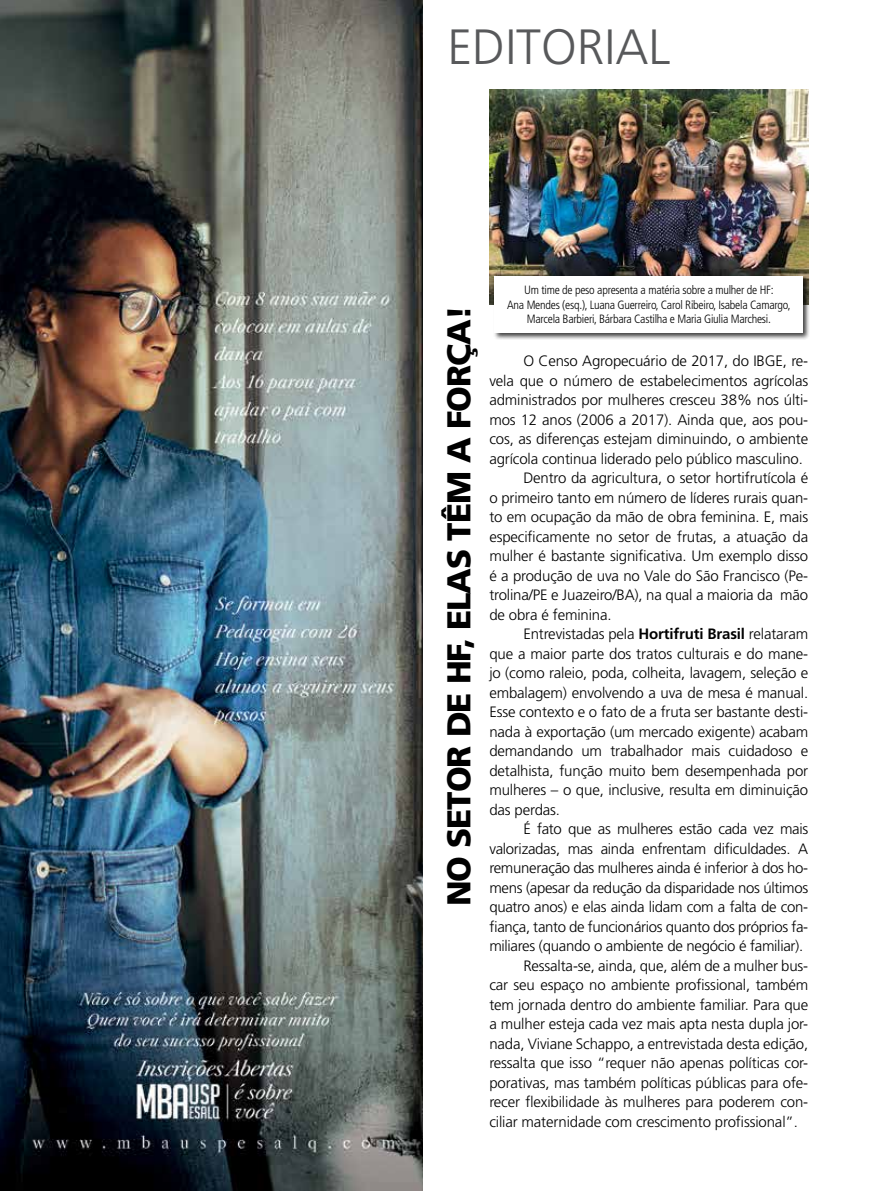
<style>
.page{position:relative;width:893px;height:1191px;background:#fff}
.page>*{position:absolute;margin:0;border:0;box-sizing:border-box;transform-origin:0 0}
.t1{font:300 49.5px "Frutiger";color:#58595b}
.t2{font:900 33px "Frutiger";letter-spacing:-.03em;color:#000}
.t3{font:300 15px "Frutiger";letter-spacing:-.01em;color:#000}
.t4{font:300 condensed 12px/14.4px "Frutiger";letter-spacing:-.02em;color:#000;text-align:center}
.s1{font-weight:700}
</style>
<div class="page">
<img style="left:489px;top:89px;width:319px;height:215px">
<div style="left:493px;top:274px;width:317px;height:66px;background:#000;opacity:.75"></div>
<div style="left:495px;top:276px;width:308px;height:56px;background:#fff"></div>
<img style="left:0;top:0;width:423px;height:1191px">
<h1 class="t1" style="left:448px;top:19px;width:224px">EDITORIAL</h1>
<h2 class="t2" style="left:439px;top:906px;width:602px;rotate:-90deg">NO SETOR DE HF, ELAS TÊM A FORÇA!</h2>
<p class="t4" style="left:507px;top:283px;width:285px">Um time de peso apresenta a matéria sobre a mulher de HF:<br>Ana Mendes (esq.), Luana Guerreiro, Carol Ribeiro, Isabela Camargo,<br>Marcela Barbieri, Bárbara Castilha e Maria Giulia Marchesi.</p>
<p class="t3" style="left:523px;top:352px;width:286px">O Censo Agropecuário de 2017, do IBGE, re-</p>
<p class="t3" style="left:489px;top:372px;width:320px">vela que o número de estabelecimentos agrícolas</p>
<p class="t3" style="left:489px;top:391px;width:320px">administrados por mulheres cresceu 38% nos últi-</p>
<p class="t3" style="left:489px;top:411px;width:320px">mos 12 anos (2006 a 2017). Ainda que, aos pou-</p>
<p class="t3" style="left:489px;top:430px;width:320px">cos, as diferenças estejam diminuindo, o ambiente</p>
<p class="t3" style="left:489px;top:450px;width:315px">agrícola continua liderado pelo público masculino.</p>
<p class="t3" style="left:523px;top:469px;width:286px">Dentro da agricultura, o setor hortifrutícola é</p>
<p class="t3" style="left:489px;top:489px;width:320px">o primeiro tanto em número de líderes rurais quan-</p>
<p class="t3" style="left:489px;top:508px;width:320px">to em ocupação da mão de obra feminina. E, mais</p>
<p class="t3" style="left:489px;top:528px;width:320px">especificamente no setor de frutas, a atuação da</p>
<p class="t3" style="left:489px;top:547px;width:320px">mulher é bastante significativa. Um exemplo disso</p>
<p class="t3" style="left:489px;top:567px;width:320px">é a produção de uva no Vale do São Francisco (Pe-</p>
<p class="t3" style="left:489px;top:586px;width:320px">trolina/PE e Juazeiro/BA), na qual a maioria da mão</p>
<p class="t3" style="left:489px;top:606px;width:124px">de obra é feminina.</p>
<p class="t3" style="left:523px;top:625px;width:286px">Entrevistadas pela <span class="s1">Hortifruti Brasil</span> relataram</p>
<p class="t3" style="left:489px;top:645px;width:320px">que a maior parte dos tratos culturais e do mane-</p>
<p class="t3" style="left:489px;top:664px;width:320px">jo (como raleio, poda, colheita, lavagem, seleção e</p>
<p class="t3" style="left:489px;top:684px;width:320px">embalagem) envolvendo a uva de mesa é manual.</p>
<p class="t3" style="left:489px;top:703px;width:320px">Esse contexto e o fato de a fruta ser bastante desti-</p>
<p class="t3" style="left:489px;top:723px;width:320px">nada à exportação (um mercado exigente) acabam</p>
<p class="t3" style="left:489px;top:742px;width:320px">demandando um trabalhador mais cuidadoso e</p>
<p class="t3" style="left:489px;top:762px;width:320px">detalhista, função muito bem desempenhada por</p>
<p class="t3" style="left:489px;top:781px;width:320px">mulheres – o que, inclusive, resulta em diminuição</p>
<p class="t3" style="left:489px;top:801px;width:72px">das perdas.</p>
<p class="t3" style="left:523px;top:820px;width:286px">É fato que as mulheres estão cada vez mais</p>
<p class="t3" style="left:489px;top:840px;width:320px">valorizadas, mas ainda enfrentam dificuldades. A</p>
<p class="t3" style="left:489px;top:859px;width:320px">remuneração das mulheres ainda é inferior à dos ho-</p>
<p class="t3" style="left:489px;top:879px;width:320px">mens (apesar da redução da disparidade nos últimos</p>
<p class="t3" style="left:489px;top:898px;width:320px">quatro anos) e elas ainda lidam com a falta de con-</p>
<p class="t3" style="left:489px;top:918px;width:320px">fiança, tanto de funcionários quanto dos próprios fa-</p>
<p class="t3" style="left:489px;top:937px;width:315px">miliares (quando o ambiente de negócio é familiar).</p>
<p class="t3" style="left:523px;top:957px;width:286px">Ressalta-se, ainda, que, além de a mulher bus-</p>
<p class="t3" style="left:489px;top:976px;width:320px">car seu espaço no ambiente profissional, também</p>
<p class="t3" style="left:489px;top:996px;width:320px">tem jornada dentro do ambiente familiar. Para que</p>
<p class="t3" style="left:489px;top:1015px;width:320px">a mulher esteja cada vez mais apta nesta dupla jor-</p>
<p class="t3" style="left:489px;top:1035px;width:320px">nada, Viviane Schappo, a entrevistada desta edição,</p>
<p class="t3" style="left:489px;top:1054px;width:320px">ressalta que isso “requer não apenas políticas cor-</p>
<p class="t3" style="left:489px;top:1074px;width:320px">porativas, mas também políticas públicas para ofe-</p>
<p class="t3" style="left:489px;top:1093px;width:320px">recer flexibilidade às mulheres para poderem con-</p>
<p class="t3" style="left:489px;top:1113px;width:310px">ciliar maternidade com crescimento profissional”.</p>
</div>
